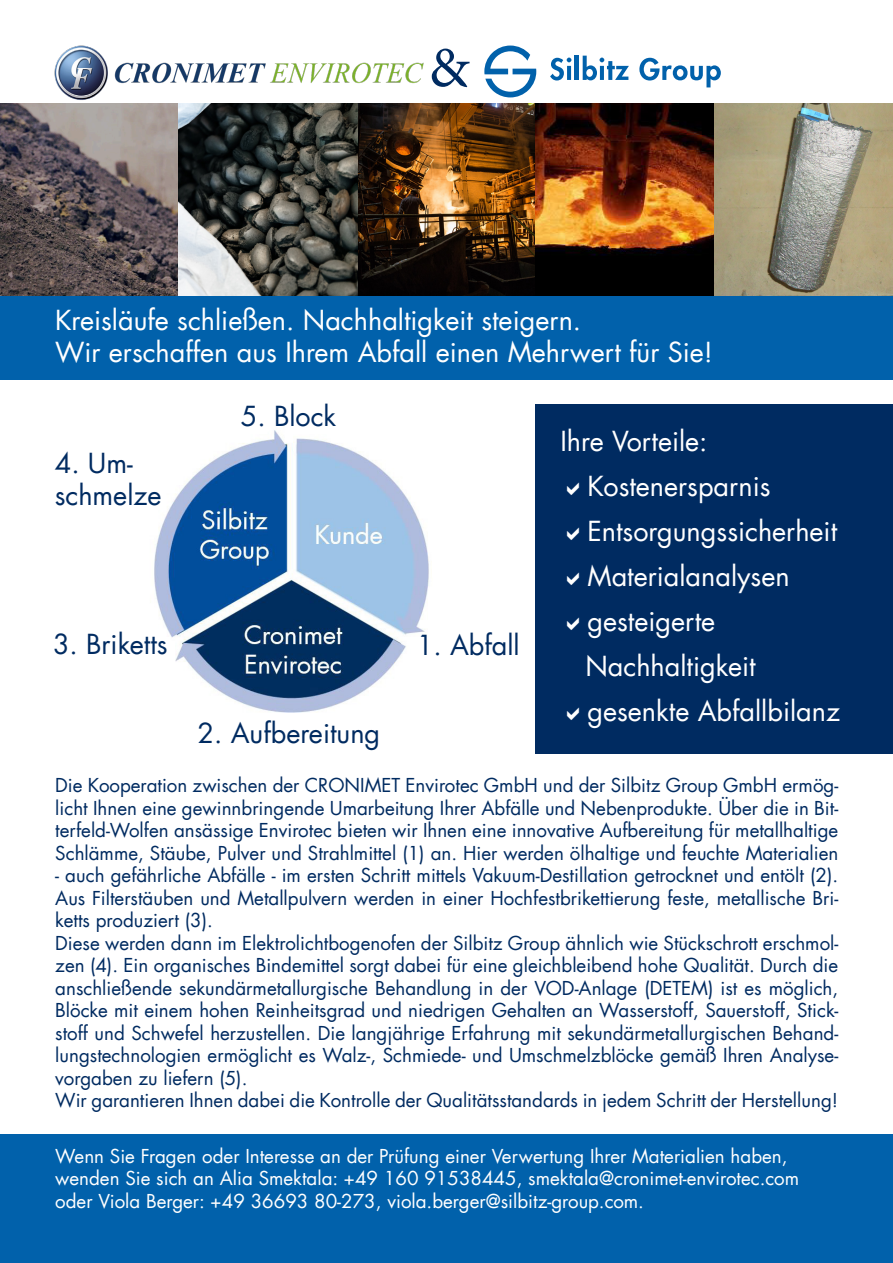
<style>
.page{position:relative;width:893px;height:1263px;background:#fff}
.page>*{position:absolute;margin:0;border:0;box-sizing:border-box;transform-origin:0 0}
.t1{font:57px "Minion Pro";color:#002b61}
.t2{font:27px/45px "Futura Com";color:#fff}
.t3{font:27px/32.4px "Futura Com";color:#002b61}
.t4{font:18.75px/22.5px "Futura Com";color:#002b61;text-align:justify}
.t5{font:18.75px/22.5px "Futura Com";color:#fff}
</style>
<div class="page">
<svg style="left:550px;top:58px;width:21px;height:23px"></svg>
<hr style="left:575px;top:56px;width:4px;height:24px;background:#0161ab">
<svg style="left:583px;top:56px;width:46px;height:24px"></svg>
<svg style="left:639px;top:58px;width:82px;height:29px"></svg>
<svg style="left:484px;top:46px;width:52px;height:51px"></svg>
<img style="left:48px;top:45px;width:387px;height:59px">
<div style="left:0;top:294px;width:893px;height:85px;background:#0161ab"></div>
<img style="left:154px;top:430px;width:275px;height:283px">
<img style="left:0;top:104px;width:893px;height:191px">
<div style="left:536px;top:404px;width:357px;height:350px;background:#002b61"></div>
<div style="left:0;top:1134px;width:893px;height:129px;background:#0161ab"></div>
<h1 class="t1" style="left:429px;top:30px;width:42px">&amp;</h1>
<h2 class="t2" style="left:55px;top:303px;width:659px;line-height:32.4px">Kreisläufe schließen. Nachhaltigkeit steigern.<br>Wir erschaffen aus Ihrem Abfall einen Mehrwert für Sie!</h2>
<h2 class="t3" style="left:55px;top:447px;width:108px">4. Um&shy;schmelze</h2>
<h2 class="t3" style="left:241px;top:400px;width:97px">5. Block</h2>
<h2 class="t3" style="left:53px;top:627px;width:116px">3. Briketts</h2>
<h2 class="t3" style="left:197px;top:716px;width:184px">2. Aufbereitung</h2>
<h2 class="t3" style="left:417px;top:629px;width:104px">1. Abfall</h2>
<h2 class="t2" style="left:585px;top:418px;width:256px;text-indent:-25px">Ihre Vorteile:<br>Kostenersparnis<br>Entsorgungssicherheit<br>Materialanalysen gesteigerte<br>Nachhaltigkeit gesenkte Abfallbilanz</h2>
<p class="t4" style="left:55px;top:774px;width:785px">Die Kooperation zwischen der CRONIMET Envirotec GmbH und der Silbitz Group GmbH ermög&shy;licht Ihnen eine gewinnbringende Umarbeitung Ihrer Abfälle und Nebenprodukte. Über die in Bit&shy;terfeld-Wolfen ansässige Envirotec bieten wir Ihnen eine innovative Aufbereitung für metallhaltige Schlämme, Stäube, Pulver und Strahlmittel (1) an. Hier werden ölhaltige und feuchte Materialien</p>
<p class="t4" style="left:55px;top:864px;width:785px;text-align:left">- auch gefährliche Abfälle - im ersten Schritt mittels Vakuum-Destillation getrocknet und entölt (2).<br>Aus Filterstäuben und Metallpulvern werden in einer Hochfestbrikettierung feste, metallische Bri&shy;ketts produziert (3).<br>Diese werden dann im Elektrolichtbogenofen der Silbitz Group ähnlich wie Stückschrott erschmol&shy;zen (4). Ein organisches Bindemittel sorgt dabei für eine gleichbleibend hohe Qualität. Durch die anschließende sekundärmetallurgische Behandlung in der VOD-Anlage (DETEM) ist es möglich, Blöcke mit einem hohen Reinheitsgrad und niedrigen Gehalten an Wasserstoff, Sauerstoff, Stick&shy;stoff und Schwefel herzustellen. Die langjährige Erfahrung mit sekundärmetallurgischen Behand&shy;lungstechnologien ermöglicht es Walz-, Schmiede- und Umschmelzblöcke gemäß Ihren Analyse&shy;vorgaben zu liefern (5).<br>Wir garantieren Ihnen dabei die Kontrolle der Qualitätsstandards in jedem Schritt der Herstellung!</p>
<p class="t5" style="left:55px;top:1144px;width:745px">Wenn Sie Fragen oder Interesse an der Prüfung einer Verwertung Ihrer Materialien haben, wenden Sie sich an Alia Smektala: +49 160 91538445, smektala@cronimet-envirotec.com oder Viola Berger: +49 36693 80-273, viola.berger@silbitz-group.com.</p>
</div>
